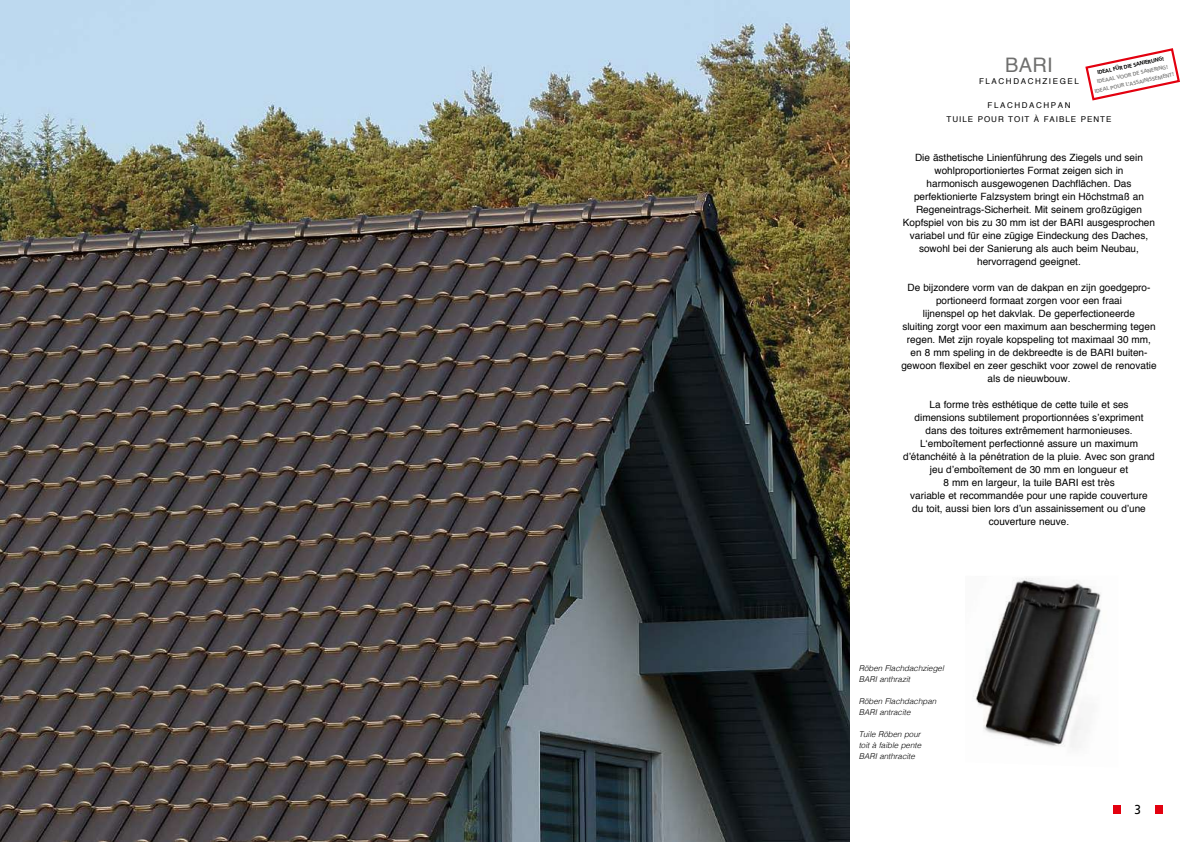
<style>
.page{position:relative;width:1191px;height:842px;background:#fff}
.page>*{position:absolute;margin:0;border:0;box-sizing:border-box;transform-origin:0 0}
.t1{font:20px "Helvetica";color:#6f6f6e}
.t2{font:13px "Frutiger LT Std";color:#000;scale:.9 1}
.t3{font:10px/13px "Helvetica";color:#000;text-align:center}
.t4{font:italic 300 8px/11px "Helvetica";color:#000}
.t5{font:8px/14px "Helvetica";letter-spacing:.125em;color:#000;text-align:center}
.t6{font:8px "Helvetica";letter-spacing:.2em;color:#000}
.t7{font:700 5.5px/8.8px "Frutiger";color:#878786;text-align:center}
.t8{font:700 5.5px "Frutiger";color:#000}
</style>
<div class="page">
<div style="left:1113px;top:805px;width:7px;height:9px;background:#e3000f"></div>
<div style="left:1155px;top:805px;width:7px;height:9px;background:#e3000f"></div>
<img style="left:0;top:0;width:849px;height:842px">
<svg style="left:1085px;top:48px;width:95px;height:53px"></svg>
<img style="left:973px;top:578px;width:128px;height:170px">
<p class="t8" style="left:1096px;top:69px;width:70px;rotate:-12deg">IDEAL FÜR DIE SANIERUNG!</p>
<h1 class="t1" style="left:1005px;top:50px;width:49px">BARI</h1>
<p class="t6" style="left:979px;top:75px;width:101px">FLACHDACHZIEGEL</p>
<p class="t5" style="left:946px;top:99px;width:166px">FLACHDACHPAN<br>TUILE POUR TOIT À FAIBLE PENTE</p>
<p class="t3" style="left:903px;top:151px;width:254px">Die ästhetische Linienführung des Ziegels und sein wohlproportioniertes Format zeigen sich in<br>harmonisch ausgewogenen Dachflächen. Das perfektionierte Falzsystem bringt ein Höchstmaß an Regeneintrags-Sicherheit. Mit seinem großzügigen Kopfspiel von bis zu 30 mm ist der BARI ausgesprochen variabel und für eine zügige Eindeckung des Daches, sowohl bei der Sanierung als auch beim Neubau, hervorragend geeignet.</p>
<p class="t3" style="left:901px;top:281px;width:257px">De bijzondere vorm van de dakpan en zijn goedgepro&shy;portioneerd formaat zorgen voor een fraai<br>lijnenspel op het dakvlak. De geperfectioneerde<br>sluiting zorgt voor een maximum aan bescherming tegen regen. Met zijn royale kopspeling tot maximaal 30 mm, en 8 mm speling in de dekbreedte is de BARI buiten&shy;gewoon flexibel en zeer geschikt voor zowel de renovatie als de nieuwbouw.</p>
<p class="t3" style="left:903px;top:398px;width:253px">La forme très esthétique de cette tuile et ses dimensions subtilement proportionnées s’expriment dans des toitures extrêmement harmonieuses.<br>L‘emboîtement perfectionné assure un maximum d’étanchéité à la pénétration de la pluie. Avec son grand jeu d’emboîtement de 30 mm en longueur et<br>8 mm en largeur, la tuile BARI est très<br>variable et recommandée pour une rapide couverture<br>du toit, aussi bien lors d’un assainissement ou d’une couverture neuve.</p>
<p class="t7" style="left:1092px;top:78px;width:83px;rotate:-12deg">IDEAAL VOOR DE SANERING!<br>IDEAL POUR L’ASSAINISSEMENT!</p>
<p class="t4" style="left:858px;top:662px;width:87px">Röben Flachdachziegel<br>BARI anthrazit</p>
<p class="t4" style="left:858px;top:695px;width:79px">Röben Flachdachpan<br>BARI antracite</p>
<p class="t4" style="left:858px;top:728px;width:64px;text-align:justify">Tuile Röben pour toit à faible pente BARI anthracite</p>
<h2 class="t2" style="left:1134px;top:802px;width:9px">3</h2>
</div>
